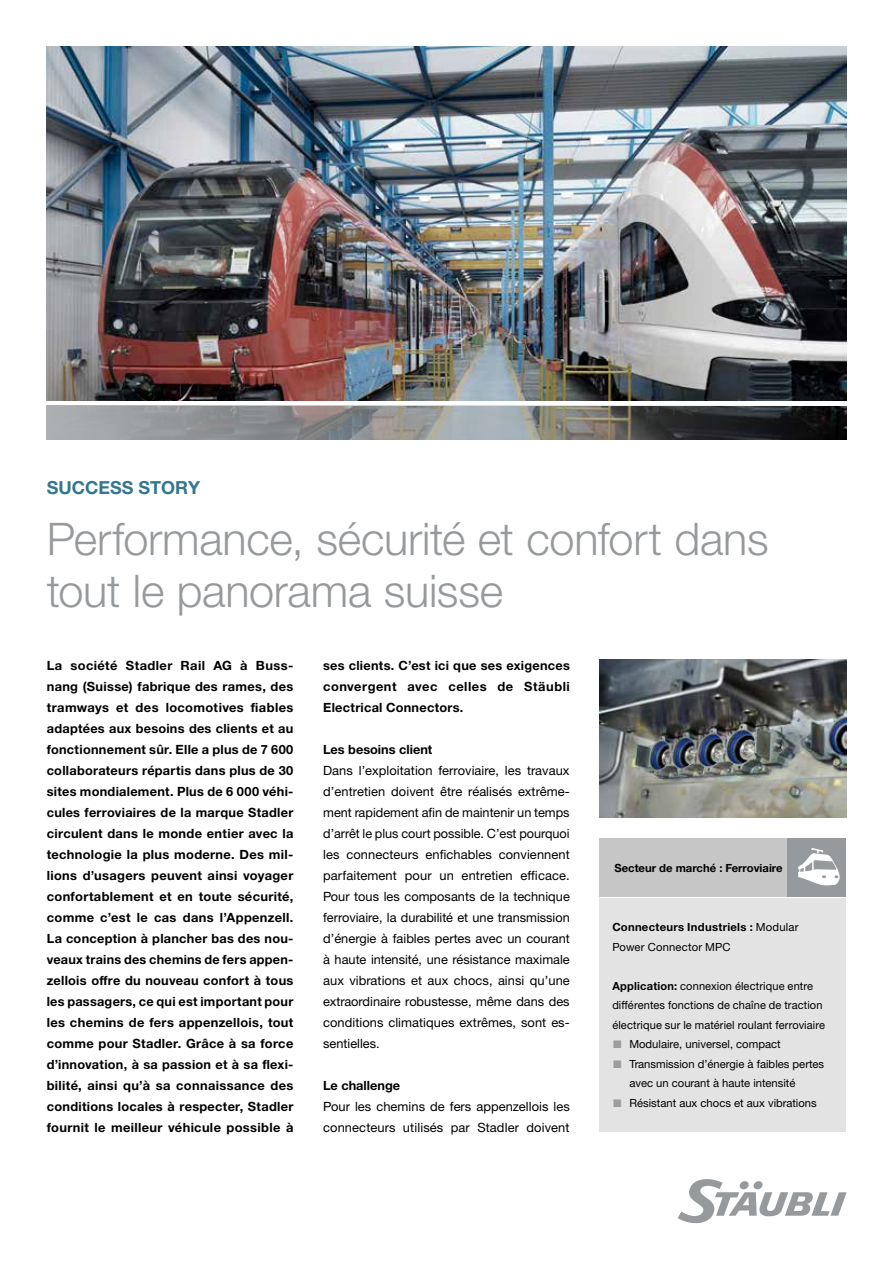
<style>
.page{position:relative;width:893px;height:1263px;background:#fff}
.page>*{position:absolute;margin:0;border:0;box-sizing:border-box;transform-origin:0 0}
.t1{font:300 45px/51.8px "Helvetica Neue LTW1 G";letter-spacing:-.005em;color:#979a9c}
.t2{font:700 18px "Helvetica Neue LTW1 G";color:#35768f}
.t3{font:700 12.75px/21px "Helvetica Neue LTW1 G";letter-spacing:.025em;color:#000;text-align:justify}
.t4{font:12.75px/21px "Helvetica Neue LTW1 G";letter-spacing:.005em;color:#000;text-align:justify}
.t5{font:700 12.75px "Helvetica Neue LTW1 G";color:#000}
.t6{font:11.25px/19.5px "Helvetica Neue LTW1 G";color:#000}
.t7{font:700 11.25px "Helvetica Neue LTW1 G";color:#000}
.s1{font-weight:700}
.s2{font-family:"Adobe Myungjo Std";font-weight:500;font-size:9.9px;color:#9d9d9c}
</style>
<div class="page">
<img style="left:47px;top:47px;width:799px;height:354px">
<svg style="left:678px;top:1179px;width:169px;height:45px"></svg>
<svg style="left:47px;top:405px;width:799px;height:34px;background:#787979"></svg>
<img style="left:600px;top:659px;width:247px;height:158px">
<div style="left:600px;top:838px;width:246px;height:59px;background:#c6c6c6"></div>
<div style="left:600px;top:897px;width:246px;height:235px;background:#e3e3e3"></div>
<hr style="left:600px;top:897px;width:246px;height:1px;background:#fff">
<div style="left:788px;top:838px;width:58px;height:59px;background:#979a9c"></div>
<svg style="left:798px;top:848px;width:42px;height:38px"></svg>
<h2 class="t2" style="left:47px;top:477px;width:155px">SUCCESS STORY</h2>
<h1 class="t1" style="left:47px;top:513px;width:723px">Performance, sécurité et confort dans tout le panorama suisse</h1>
<p class="t3" style="left:47px;top:655px;width:248px">La société Stadler Rail AG à Buss&shy;nang (Suisse) fabrique des rames, des tramways et des locomotives fiables adaptées aux besoins des clients et au fonctionnement sûr. Elle a plus de 7 600 collaborateurs répartis dans plus de 30 sites mondialement. Plus de 6 000 véhi&shy;cules ferroviaires de la marque Stadler circulent dans le monde entier avec la technologie la plus moderne. Des mil&shy;lions d’usagers peuvent ainsi voyager confortablement et en toute sécurité, comme c’est le cas dans l’Appenzell.<br>La conception à plancher bas des nou&shy;veaux trains des chemins de fers appen&shy;zellois offre du nouveau confort à tous les passagers, ce qui est important pour les chemins de fers appenzellois, tout comme pour Stadler. Grâce à sa force d’innovation, à sa passion et à sa flexi&shy;bilité, ainsi qu’à sa connaissance des conditions locales à respecter, Stadler fournit le meilleur véhicule possible à</p>
<p class="t3" style="left:323px;top:655px;width:248px">ses clients. C’est ici que ses exigences convergent avec celles de Stäubli Electrical Connectors.</p>
<p class="t5" style="left:323px;top:742px;width:111px">Les besoins client</p>
<p class="t4" style="left:323px;top:760px;width:248px">Dans l’exploitation ferroviaire, les travaux d’entretien doivent être réalisés extrême&shy;ment rapidement afin de maintenir un temps d’arrêt le plus court possible. C’est pourquoi les connecteurs enfichables conviennent parfaitement pour un entretien efficace.<br>Pour tous les composants de la technique ferroviaire, la durabilité et une transmission d’énergie à faibles pertes avec un courant à haute intensité, une résistance maximale aux vibrations et aux chocs, ainsi qu’une extraordinaire robustesse, même dans des conditions climatiques extrêmes, sont es&shy;sentielles.</p>
<p class="t5" style="left:323px;top:1078px;width:78px">Le challenge</p>
<p class="t4" style="left:323px;top:1096px;width:248px">Pour les chemins de fers appenzellois les connecteurs utilisés par Stadler doivent</p>
<p class="t7" style="left:614px;top:861px;width:170px">Secteur de marché : Ferroviaire</p>
<p class="t6" style="left:612px;top:917px;width:188px"><span class="s1">Connecteurs Industriels :</span> Modular<br>Power Connector MPC</p>
<p class="t6" style="left:612px;top:976px;width:214px"><span class="s1">Application:</span> connexion électrique entre différentes fonctions de chaîne de traction électrique sur le matériel roulant ferroviaire</p>
<p class="t6" style="left:612px;top:1034px;width:170px"><span class="s2">■</span> Modulaire, universel, compact</p>
<p class="t6" style="left:629px;top:1054px;width:196px;text-indent:-17px"><span class="s2">■</span> Transmission d’énergie à faibles pertes avec un courant à haute intensité</p>
<p class="t6" style="left:612px;top:1093px;width:206px"><span class="s2">■</span> Résistant aux chocs et aux vibrations</p>
</div>
